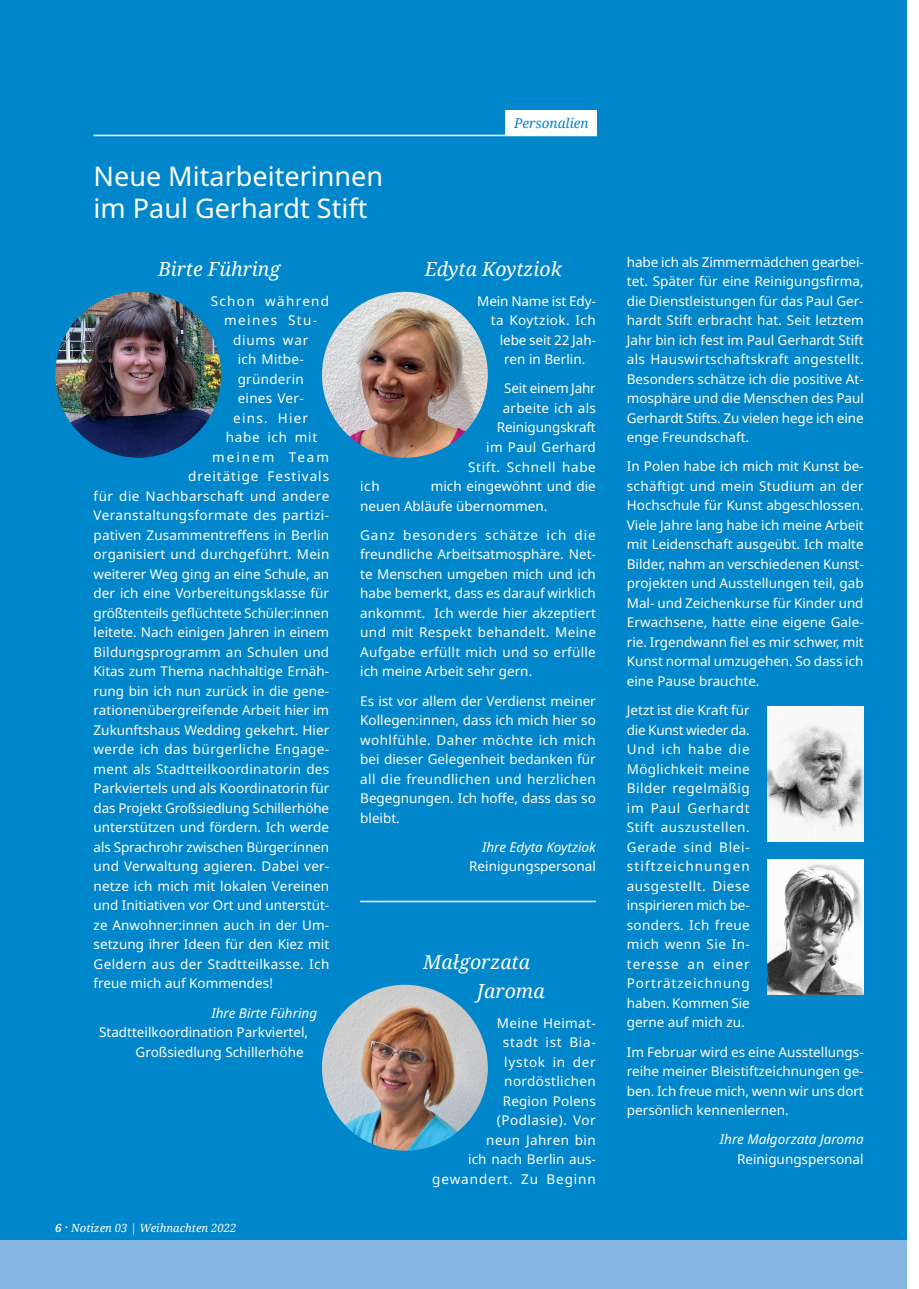
<style>
.page{position:relative;width:919px;height:1289px;background:#fff}
.page>*{position:absolute;margin:0;border:0;box-sizing:border-box;transform-origin:0 0}
.t1{font:27px/32.4px "Noto Sans";color:#fff}
.t2{font:italic 19.5px/29.2px "Noto Serif";color:#fff}
.t3{font:13.5px/19.5px "Noto Sans";color:#fff;text-align:justify}
.t4{font:13.5px/19.5px "Noto Sans";letter-spacing:.03em;color:#fff;text-align:right}
.t5{font:13.5px "Noto Sans";letter-spacing:.025em;color:#fff}
.t6{font:13.5px "Noto Sans";letter-spacing:.02em;color:#fff}
.t7{font:italic 13.5px "Noto Sans";color:#fff}
.t8{font:13.5px "Noto Sans";letter-spacing:.035em;color:#fff}
.t9{font:13.5px "Noto Sans";letter-spacing:.1em;color:#fff}
.t10{font:13.5px "Noto Sans";letter-spacing:.075em;color:#fff}
.t11{font:13.5px "Noto Sans";letter-spacing:.055em;color:#fff}
.t12{font:italic 13.5px "Noto Serif";color:#0086cb}
.t13{font:13.5px "Noto Sans";letter-spacing:.15em;color:#fff}
.t14{font:13.5px "Noto Sans";letter-spacing:.09em;color:#fff}
.t15{font:italic 11.25px "Noto Serif";color:#fff}
.s1{font-weight:700}
.s2{font-size:13.5px}
</style>
<div class="page">
<div style="left:0;top:0;width:906px;height:1288px;background:#0086cb"></div>
<div style="left:0;top:1239px;width:906px;height:49px;background:#86b7e2"></div>
<img style="left:322px;top:292px;width:166px;height:166px;border-radius:83px">
<hr style="left:360px;top:900px;width:236px;height:2px;background:#fff">
<img style="left:55px;top:292px;width:166px;height:166px;border-radius:83px">
<img style="left:322px;top:984px;width:166px;height:166px;border-radius:83px">
<div style="left:505px;top:111px;width:92px;height:25px;background:#fff"></div>
<hr style="left:94px;top:135px;width:503px;height:1px;background:#fff">
<img style="left:767px;top:859px;width:96px;height:135px">
<img style="left:767px;top:706px;width:96px;height:135px">
<h1 class="t1" style="left:94px;top:160px;width:291px">Neue Mitarbeiterinnen im Paul Gerhardt Stift</h1>
<p class="t12" style="left:514px;top:113px;width:76px">Personalien</p>
<h2 class="t2" style="left:158px;top:254px;width:124px">Birte Führing</h2>
<p class="t9" style="left:211px;top:293px;width:120px">Schon während</p>
<p class="t9" style="left:224px;top:312px;width:94px">meines Stu-</p>
<p class="t11" style="left:233px;top:332px;width:77px">diums war</p>
<p class="t6" style="left:238px;top:351px;width:68px">ich Mitbe-</p>
<p class="t6" style="left:238px;top:371px;width:68px">gründerin</p>
<p class="t6" style="left:238px;top:390px;width:67px">eines Ver-</p>
<p class="t14" style="left:233px;top:410px;width:76px">eins. Hier</p>
<p class="t11" style="left:226px;top:429px;width:93px">habe ich mit</p>
<p class="t13" style="left:212px;top:449px;width:118px">meinem Team</p>
<p class="t10" style="left:188px;top:468px;width:143px">dreitätige Festivals</p>
<p class="t8" style="left:94px;top:488px;width:237px">für die Nachbarschaft und andere</p>
<p class="t4" style="left:94px;top:506px;width:237px">Veranstaltungsformate des partizi-</p>
<p class="t3" style="left:94px;top:525px;width:237px">pativen Zusammentreffens in Berlin</p>
<p class="t3" style="left:94px;top:545px;width:237px">organisiert und durchgeführt. Mein</p>
<p class="t3" style="left:94px;top:564px;width:237px">weiterer Weg ging an eine Schule, an</p>
<p class="t3" style="left:94px;top:584px;width:237px">der ich eine Vorbereitungsklasse für</p>
<p class="t3" style="left:94px;top:603px;width:237px">größtenteils geflüchtete Schüler:innen</p>
<p class="t3" style="left:94px;top:623px;width:237px">leitete. Nach einigen Jahren in einem</p>
<p class="t3" style="left:94px;top:642px;width:237px">Bildungsprogramm an Schulen und</p>
<p class="t3" style="left:94px;top:662px;width:237px">Kitas zum Thema nachhaltige Ernäh-</p>
<p class="t3" style="left:94px;top:681px;width:237px">rung bin ich nun zurück in die gene-</p>
<p class="t3" style="left:94px;top:701px;width:237px">rationenübergreifende Arbeit hier im</p>
<p class="t3" style="left:94px;top:720px;width:237px">Zukunftshaus Wedding gekehrt. Hier</p>
<p class="t5" style="left:94px;top:741px;width:237px">werde ich das bürgerliche Engage-</p>
<p class="t6" style="left:94px;top:761px;width:237px">ment als Stadtteilkoordinatorin des</p>
<p class="t3" style="left:94px;top:778px;width:237px">Parkviertels und als Koordinatorin für</p>
<p class="t3" style="left:94px;top:798px;width:237px">das Projekt Großsiedlung Schillerhöhe</p>
<p class="t3" style="left:94px;top:817px;width:237px">unterstützen und fördern. Ich werde</p>
<p class="t3" style="left:94px;top:837px;width:237px">als Sprachrohr zwischen Bürger:innen</p>
<p class="t3" style="left:94px;top:856px;width:237px">und Verwaltung agieren. Dabei ver-</p>
<p class="t3" style="left:94px;top:876px;width:237px">netze ich mich mit lokalen Vereinen</p>
<p class="t3" style="left:94px;top:895px;width:237px">und Initiativen vor Ort und unterstüt-</p>
<p class="t3" style="left:94px;top:915px;width:237px">ze Anwohner:innen auch in der Um-</p>
<p class="t3" style="left:94px;top:934px;width:237px">setzung ihrer Ideen für den Kiez mit</p>
<p class="t5" style="left:94px;top:956px;width:237px">Geldern aus der Stadtteilkasse. Ich</p>
<p class="t3" style="left:94px;top:973px;width:181px">freue mich auf Kommendes!</p>
<p class="t7" style="left:211px;top:1002px;width:107px">Ihre Birte Führing</p>
<p class="t3" style="left:136px;top:1022px;width:174px;text-indent:-37px">Stadtteilkoordination Parkviertel,<br>Großsiedlung Schillerhöhe</p>
<p class="t15" style="left:55px;top:1219px;width:183px"><span class="s1">6</span> <span class="s2">·</span> Notizen 03 | Weihnachten 2022</p>
<h2 class="t2" style="left:424px;top:254px;width:138px">Edyta Koytziok</h2>
<p class="t3" style="left:477px;top:291px;width:120px">Mein Name ist Edy-</p>
<p class="t4" style="left:490px;top:311px;width:107px">ta Koytziok. Ich</p>
<p class="t3" style="left:500px;top:330px;width:98px">lebe seit 22 Jah-</p>
<p class="t3" style="left:504px;top:350px;width:83px">ren in Berlin.</p>
<p class="t3" style="left:468px;top:379px;width:129px;text-align:right">Seit einem Jahr arbeite ich als<br>Reinigungskraft<br>im Paul Gerhard<br>Stift. Schnell habe</p>
<p class="t3" style="left:360px;top:476px;width:237px;text-indent:70px">mich eingewöhnt und die neuen Abläufe übernommen.</p>
<p class="t3" style="left:360px;top:525px;width:237px">Ganz besonders schätze ich die freundliche Arbeitsatmosphäre. Net&shy;te Menschen umgeben mich und ich habe bemerkt, dass es darauf wirklich ankommt. Ich werde hier akzeptiert und mit Respekt behandelt. Meine Aufgabe erfüllt mich und so erfülle ich meine Arbeit sehr gern.</p>
<p class="t3" style="left:360px;top:691px;width:237px">Es ist vor allem der Verdienst meiner Kollegen:innen, dass ich mich hier so wohlfühle. Daher möchte ich mich bei dieser Gelegenheit bedanken für all die freundlichen und herzlichen Begegnungen. Ich hoffe, dass das so bleibt.</p>
<p class="t7" style="left:482px;top:837px;width:115px">Ihre Edyta Koytziok</p>
<p class="t3" style="left:469px;top:857px;width:128px">Reinigungspersonal</p>
<p class="t3" style="left:360px;top:476px;width:21px">ich</p>
<h2 class="t2" style="left:477px;top:946px;width:69px;text-indent:-54px">Małgorzata<br>Jaroma</h2>
<p class="t4" style="left:432px;top:1013px;width:165px">Meine Heimat-<br>stadt ist Bia-<br>lystok in der nordöstlichen<br>Region Polens (Podlasie). Vor<br>neun Jahren bin<br>ich nach Berlin aus&shy;gewandert. Zu Beginn</p>
<p class="t3" style="left:626px;top:252px;width:238px">habe ich als Zimmermädchen gearbei&shy;tet. Später für eine Reinigungsfirma, die Dienstleistungen für das Paul Ger&shy;hardt Stift erbracht hat. Seit letztem Jahr bin ich fest im Paul Gerhardt Stift als Hauswirtschaftskraft angestellt.<br>Besonders schätze ich die positive At&shy;mosphäre und die Menschen des Paul Gerhardt Stifts. Zu vielen hege ich eine enge Freundschaft.</p>
<p class="t3" style="left:626px;top:457px;width:238px">In Polen habe ich mich mit Kunst be&shy;schäftigt und mein Studium an der Hochschule für Kunst abgeschlossen.<br>Viele Jahre lang habe ich meine Arbeit mit Leidenschaft ausgeübt. Ich malte Bilder, nahm an verschiedenen Kunst&shy;projekten und Ausstellungen teil, gab Mal- und Zeichenkurse für Kinder und Erwachsene, hatte eine eigene Gale&shy;rie. Irgendwann fiel es mir schwer, mit Kunst normal umzugehen. So dass ich eine Pause brauchte.</p>
<p class="t3" style="left:626px;top:700px;width:124px">Jetzt ist die Kraft für die Kunst wieder da.<br>Und ich habe die Möglichkeit meine Bilder regelmäßig im Paul Gerhardt Stift auszustellen.<br>Gerade sind Blei&shy;stiftzeichnungen ausgestellt. Diese inspirieren mich be&shy;sonders. Ich freue mich wenn Sie In&shy;teresse an einer Porträtzeichnung haben. Kommen Sie gerne auf mich zu.</p>
<p class="t3" style="left:626px;top:1042px;width:238px">Im Februar wird es eine Ausstellungs&shy;reihe meiner Bleistiftzeichnungen ge&shy;ben. Ich freue mich, wenn wir uns dort persönlich kennenlernen.</p>
<p class="t7" style="left:719px;top:1129px;width:145px">Ihre Małgorzata Jaroma</p>
<p class="t3" style="left:737px;top:1149px;width:128px">Reinigungspersonal</p>
</div>
